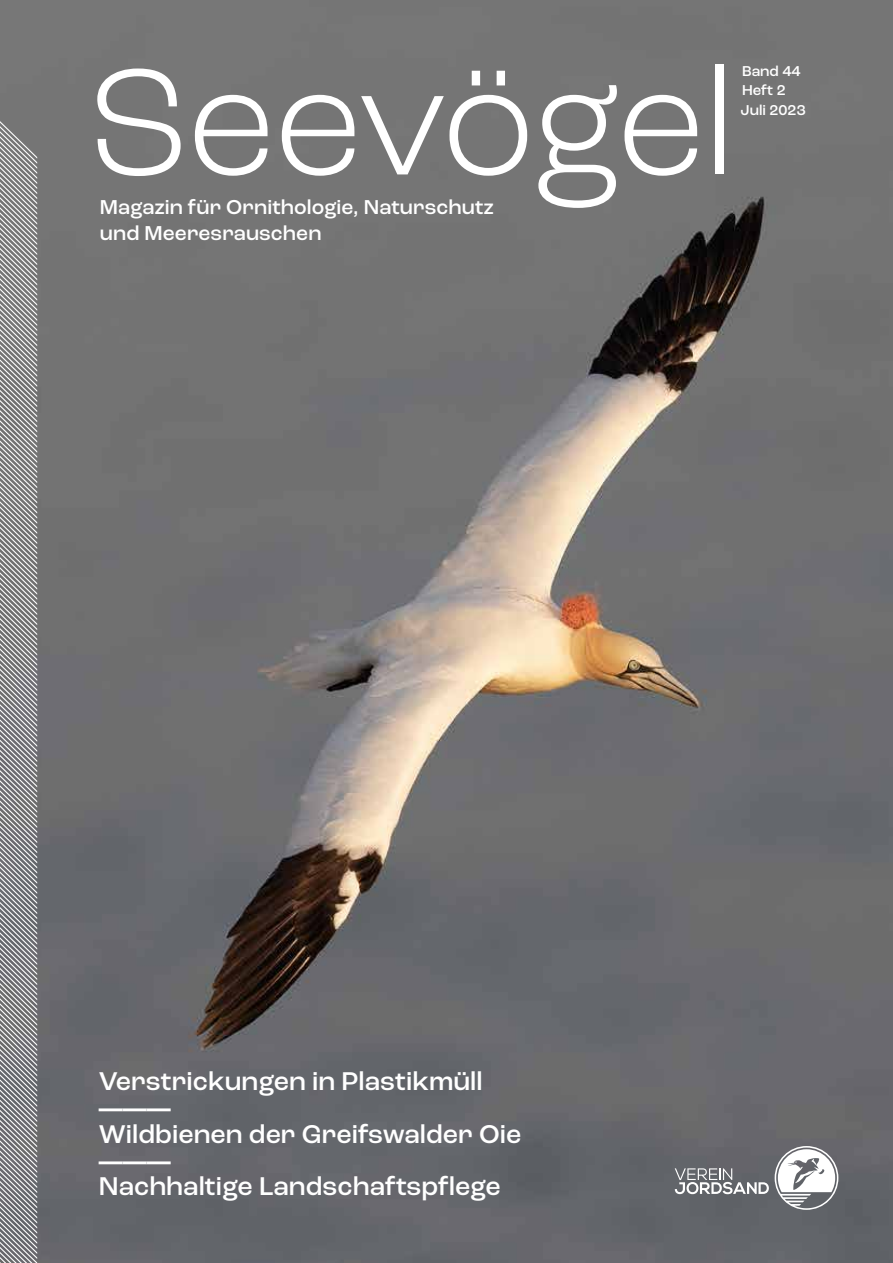
<style>
.page{position:relative;width:893px;height:1263px;background:#fff}
.page>*{position:absolute;margin:0;border:0;box-sizing:border-box;transform-origin:0 0}
.t1{font:300 158.55px "Roc Grotesk";letter-spacing:-.03em;color:#fff}
.t2{font:500 39px "Roc Grotesk";color:#fff}
.t3{font:500 27px "Roc Grotesk";color:#fff}
.t4{font:500 21.15px/25.3px "Roc Grotesk";letter-spacing:.005em;color:#fff}
.t5{font:500 15px/19.5px "Roc Grotesk";color:#fff}
</style>
<div class="page">
<img style="left:0;top:0;width:893px;height:1263px">
<svg style="left:0;top:121px;width:37px;height:1142px;background:#98989a"></svg>
<svg style="left:775px;top:1146px;width:63px;height:64px"></svg>
<svg style="left:675px;top:1168px;width:94px;height:26px"></svg>
<h1 class="t1" style="left:89px;top:27px;width:649px">Seevögel</h1>
<p class="t4" style="left:100px;top:195px;width:396px">Magazin für Ornithologie, Naturschutz und Meeresrauschen</p>
<p class="t5" style="left:741px;top:61px;width:67px">Band 44<br>Heft 2<br>Juli 2023</p>
<p class="t3" style="left:99px;top:1065px;width:385px">Verstrickungen in Plastikmüll</p>
<h2 class="t2" style="left:99px;top:1068px;width:73px">___</h2>
<p class="t3" style="left:99px;top:1117px;width:424px">Wildbienen der Greifswalder Oie</p>
<h2 class="t2" style="left:99px;top:1121px;width:73px">___</h2>
<p class="t3" style="left:99px;top:1170px;width:403px">Nachhaltige Landschaftspflege</p>
</div>
